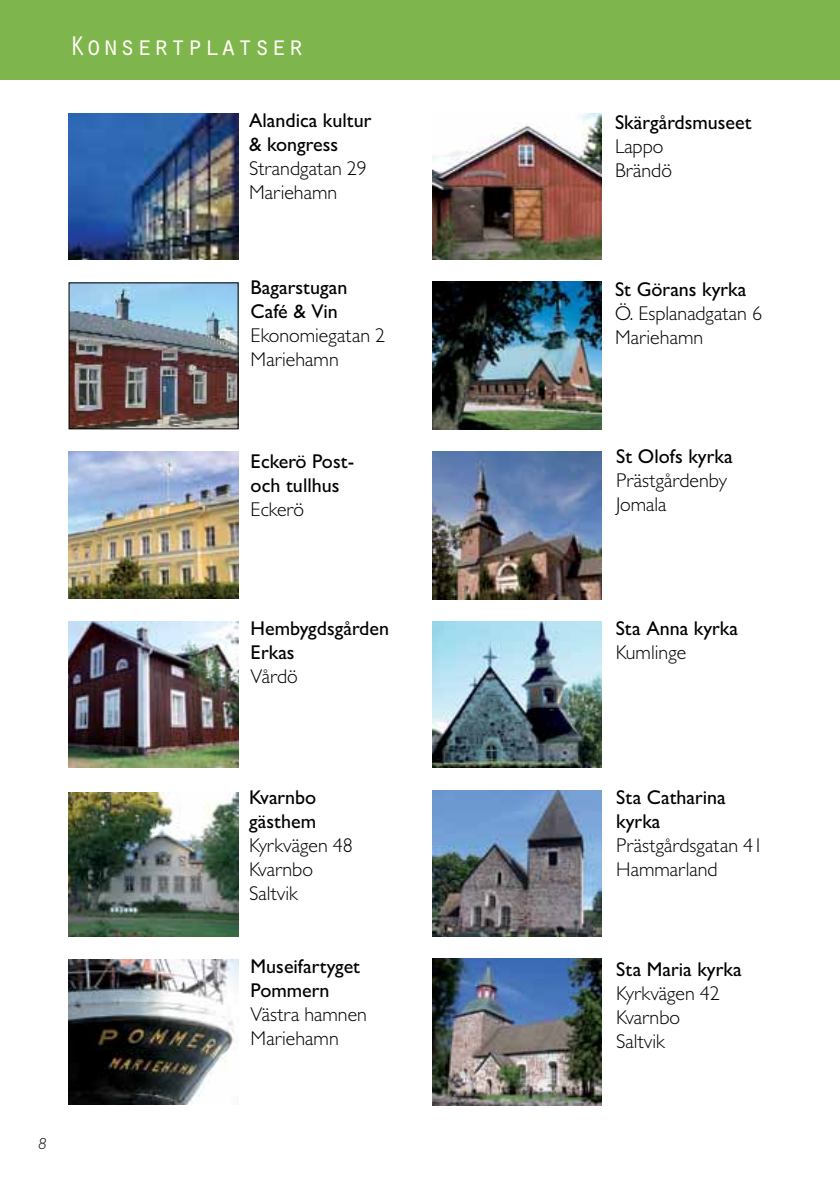
<style>
.page{position:relative;width:840px;height:1191px;background:#fff}
.page>*{position:absolute;margin:0;border:0;box-sizing:border-box;transform-origin:0 0}
.t1{font:28px "Orator Std";color:#fffef6}
.t2{font:300 20px/24px "Gill Sans MT Pro";color:#000}
.t3{font:500 20px/24px "Gill Sans MT Pro";color:#000}
.t4{font:italic 300 16px "Gill Sans MT Pro";color:#000}
</style>
<div class="page">
<div style="left:0;top:0;width:839px;height:79px;background:#7eb54c"></div>
<img style="left:71px;top:285px;width:165px;height:142px">
<div style="left:69px;top:283px;width:169px;height:146px;border:1px solid #000"></div>
<img style="left:69px;top:114px;width:169px;height:146px">
<img style="left:68px;top:452px;width:170px;height:146px">
<img style="left:68px;top:793px;width:170px;height:143px">
<img style="left:432px;top:452px;width:169px;height:147px">
<img style="left:432px;top:621px;width:169px;height:146px">
<img style="left:68px;top:621px;width:170px;height:146px">
<img style="left:68px;top:959px;width:170px;height:145px">
<img style="left:432px;top:959px;width:169px;height:146px">
<img style="left:432px;top:790px;width:169px;height:146px">
<img style="left:432px;top:281px;width:169px;height:148px">
<img style="left:432px;top:113px;width:169px;height:147px">
<h1 class="t1" style="left:69px;top:26px;width:237px">Konsertplatser</h1>
<p class="t3" style="left:249px;top:108px;width:124px">Alandica kultur &amp; kongress</p>
<p class="t2" style="left:249px;top:156px;width:119px">Strandgatan 29<br>Mariehamn</p>
<p class="t3" style="left:250px;top:275px;width:98px">Bagarstugan<br>Café &amp; Vin</p>
<p class="t2" style="left:250px;top:323px;width:136px">Ekonomiegatan 2<br>Mariehamn</p>
<p class="t3" style="left:250px;top:449px;width:105px">Eckerö Post&shy;och tullhus</p>
<p class="t2" style="left:250px;top:497px;width:55px">Eckerö</p>
<p class="t3" style="left:250px;top:616px;width:140px">Hembygdsgården<br>Erkas</p>
<p class="t2" style="left:250px;top:663px;width:49px">Vårdö</p>
<p class="t4" style="left:38px;top:1134px;width:10px">8</p>
<p class="t3" style="left:249px;top:785px;width:69px">Kvarnbo gästhem</p>
<p class="t2" style="left:249px;top:833px;width:105px">Kyrkvägen 48<br>Kvarnbo<br>Saltvik</p>
<p class="t3" style="left:250px;top:954px;width:111px">Museifartyget<br>Pommern</p>
<p class="t2" style="left:250px;top:1002px;width:118px">Västra hamnen<br>Mariehamn</p>
<p class="t3" style="left:614px;top:110px;width:138px">Skärgårdsmuseet</p>
<p class="t2" style="left:614px;top:134px;width:58px">Lappo<br>Brändö</p>
<p class="t3" style="left:614px;top:277px;width:133px">St Görans kyrka</p>
<p class="t2" style="left:614px;top:301px;width:148px">Ö. Esplanadgatan 6<br>Mariehamn</p>
<p class="t3" style="left:616px;top:444px;width:118px">St Olofs kyrka</p>
<p class="t2" style="left:616px;top:468px;width:112px">Prästgårdenby<br>Jomala</p>
<p class="t3" style="left:615px;top:616px;width:124px">Sta Anna kyrka</p>
<p class="t2" style="left:615px;top:639px;width:72px">Kumlinge</p>
<p class="t3" style="left:616px;top:785px;width:111px">Sta Catharina kyrka</p>
<p class="t2" style="left:616px;top:832px;width:148px">Prästgårdsgatan 41<br>Hammarland</p>
<p class="t3" style="left:616px;top:957px;width:127px">Sta Maria kyrka</p>
<p class="t2" style="left:616px;top:981px;width:105px">Kyrkvägen 42<br>Kvarnbo<br>Saltvik</p>
</div>
